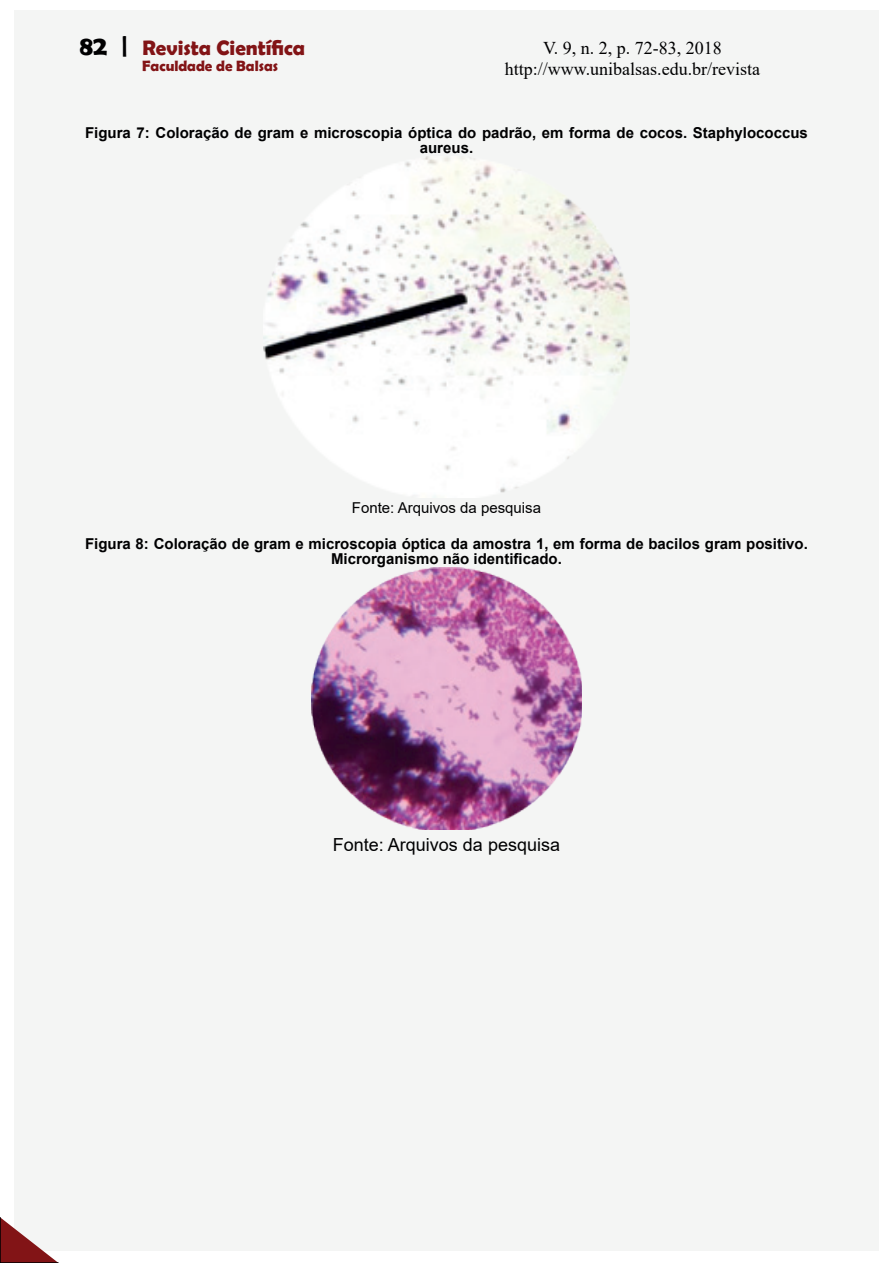
<style>
.page{position:relative;width:893px;height:1263px;background:#fff}
.page>*{position:absolute;margin:0;border:0;box-sizing:border-box;transform-origin:0 0}
.t1{font:700 21px "Berlin Sans FB Demi";color:#821416}
.t2{font:18px/21.6px "Times New Roman";color:#000001;text-align:center}
.t3{font:18px "Arial";color:#000001}
.t4{font:700 15px/15px "Arial";color:#000001;text-align:center}
.t5{font:15px "Arial";color:#000001}
.t6{font:700 15px "Berlin Sans FB Demi";color:#821416}
.s1{font-size:27px;color:#000001}
</style>
<div class="page">
<div style="left:14px;top:11px;width:865px;height:1240px;background:#f4f5f4"></div>
<svg style="left:0;top:1217px;width:59px;height:46px"></svg>
<img style="left:264px;top:157px;width:365px;height:340px">
<img style="left:312px;top:568px;width:269px;height:262px">
<h1 class="t1" style="left:80px;top:36px;width:227px"><span class="s1">82 |</span> Revista Científica</h1>
<p class="t6" style="left:142px;top:58px;width:138px">Faculdade de Balsas</p>
<p class="t2" style="left:505px;top:36px;width:257px">V. 9, n. 2, p. 72-83, 2018 http://www.unibalsas.edu.br/revista</p>
<p class="t4" style="left:85px;top:125px;width:724px">Figura 7: Coloração de gram e microscopia óptica do padrão, em forma de cocos. Staphylococcus aureus.</p>
<p class="t5" style="left:352px;top:497px;width:191px">Fonte: Arquivos da pesquisa</p>
<p class="t4" style="left:85px;top:536px;width:724px">Figura 8: Coloração de gram e microscopia óptica da amostra 1, em forma de bacilos gram positivo.<br>Microrganismo não identificado.</p>
<p class="t3" style="left:333px;top:833px;width:229px">Fonte: Arquivos da pesquisa</p>
</div>
